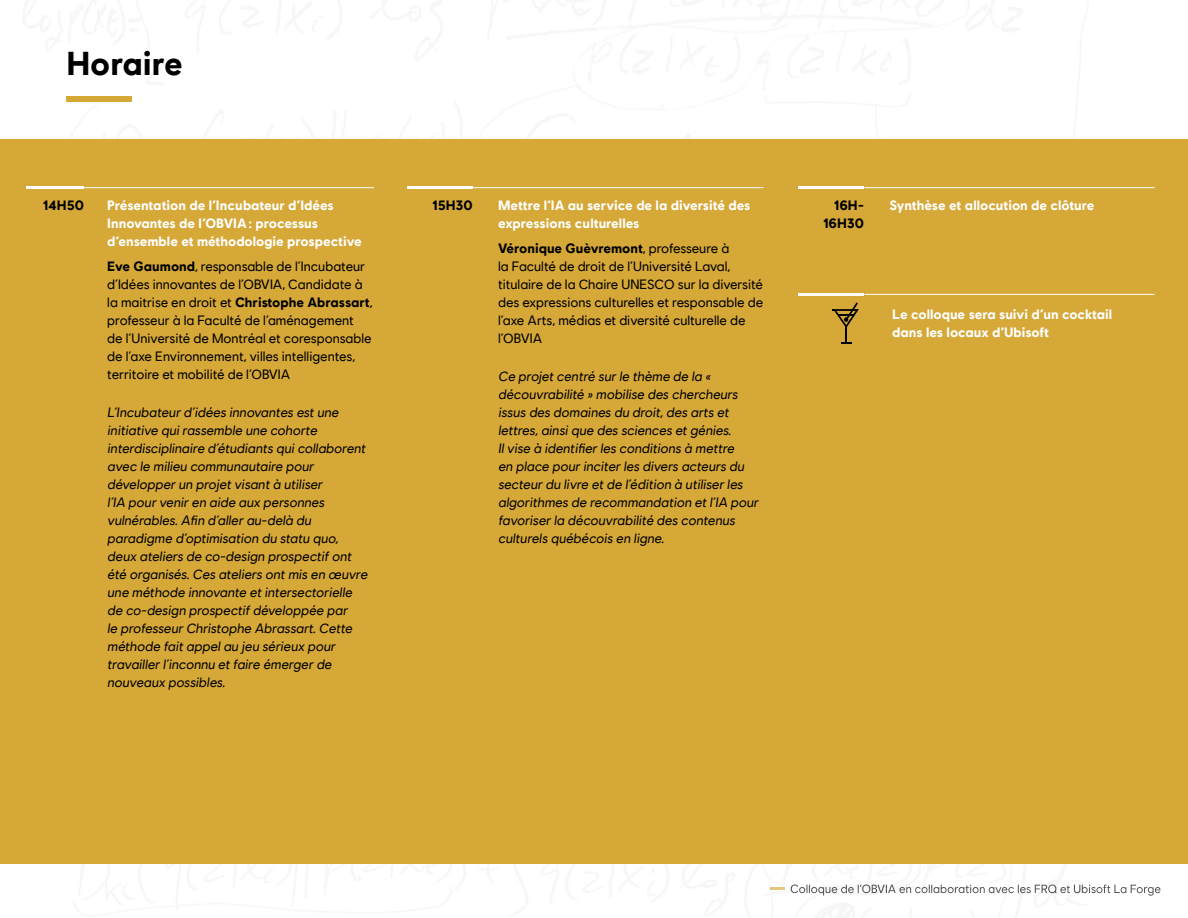
<style>
.page{position:relative;width:1188px;height:918px;background:#fff}
.page>*{position:absolute;margin:0;border:0;box-sizing:border-box;transform-origin:0 0}
.t1{font:700 33px "Ubisoft Sans";color:#000}
.t2{font:13.5px/18px "Ubisoft Sans";color:#000}
.t3{font:700 13.5px/18px "Ubisoft Sans";color:#fff}
.t4{font:700 13.5px/18px "Ubisoft Sans";color:#000;text-align:right}
.s1{font-weight:700}
</style>
<div class="page">
<img style="left:791px;top:884px;width:369px;height:12px">
<svg style="left:770px;top:887px;width:15px;height:2px"></svg>
<div style="left:0;top:139px;width:1188px;height:725px;background:#d6a838"></div>
<div style="left:66px;top:96px;width:66px;height:6px;background:#d6a838"></div>
<hr style="left:26px;top:186px;width:58px;height:3px;background:#fff">
<hr style="left:84px;top:187px;width:290px;height:1px;background:#fff">
<hr style="left:407px;top:186px;width:66px;height:3px;background:#fff">
<hr style="left:473px;top:187px;width:290px;height:1px;background:#fff">
<hr style="left:798px;top:186px;width:66px;height:3px;background:#fff">
<hr style="left:798px;top:293px;width:66px;height:3px;background:#fff">
<hr style="left:864px;top:187px;width:291px;height:1px;background:#fff">
<hr style="left:864px;top:294px;width:291px;height:1px;background:#fff">
<svg style="left:832px;top:302px;width:27px;height:42px"></svg>
<h1 class="t1" style="left:66px;top:44px;width:118px">Horaire</h1>
<p class="t3" style="left:107px;top:196px;width:256px">Présentation de l’Incubateur d’Idées<br>Innovantes de l’OBVIA : processus d’ensemble et méthodologie prospective</p>
<p class="t2" style="left:107px;top:258px;width:267px"><span class="s1">Eve Gaumond</span>, responsable de l’Incubateur d’Idées innovantes de l’OBVIA, Candidate à la maitrise en droit et <span class="s1">Christophe Abrassart</span>, professeur à la Faculté de l’aménagement de l’Université de Montréal et coresponsable de l’axe Environnement, villes intelligentes, territoire et mobilité de l’OBVIA</p>
<p class="t2" style="left:107px;top:404px;width:265px">L’Incubateurd’idées innovantes estune initiative quirassemble une cohorte interdisciplinaire d’étudiants quicollaborent avec le milieu communautaire pour développerun projetvisantà utiliser<br>l’IA pourveniren aide aux personnes vulnérables.Afin d’allerau-delà du paradigme d’optimisation du statu quo, deux ateliers de co-design prospectifont été organisés.Ces ateliers ontmis en œuvre une méthode innovante etintersectorielle de co-design prospectifdéveloppée par<br>le professeurChristophe Abrassart.Cette méthode faitappelau jeu sérieux pour travaillerl’inconnu etfaire émergerde nouveaux possibles.</p>
<p class="t4" style="left:43px;top:196px;width:43px">14H50</p>
<p class="t3" style="left:498px;top:197px;width:254px">Mettre l’IA au service de la diversité des expressions culturelles</p>
<p class="t2" style="left:498px;top:241px;width:267px"><span class="s1">Véronique Guèvremont</span>, professeure à<br>la Faculté de droit de l’Université Laval, titulaire de la Chaire UNESCO sur la diversité des expressions culturelles et responsable de l’axe Arts, médias et diversité culturelle de l’OBVIA</p>
<p class="t2" style="left:498px;top:369px;width:265px">Ce projetcentré surle thème de la « découvrabilité » mobilise des chercheurs issus des domaines du droit,des arts et lettres,ainsique des sciences etgénies.<br>Ilvise à identifierles conditions à mettre<br>en place pourinciterles divers acteurs du secteurdu livre etde l’édition à utiliserles algorithmes de recommandation etl’IA pour favoriserla découvrabilité des contenus culturels québécois en ligne.</p>
<p class="t4" style="left:432px;top:197px;width:42px">15H30</p>
<p class="t3" style="left:890px;top:197px;width:207px">Synthèse et allocution de clôture</p>
<p class="t4" style="left:823px;top:197px;width:43px">16H-<br>16H30</p>
<p class="t3" style="left:892px;top:305px;width:222px">Le colloque sera suivi d’un cocktail dans les locaux d’Ubisoft</p>
</div>
